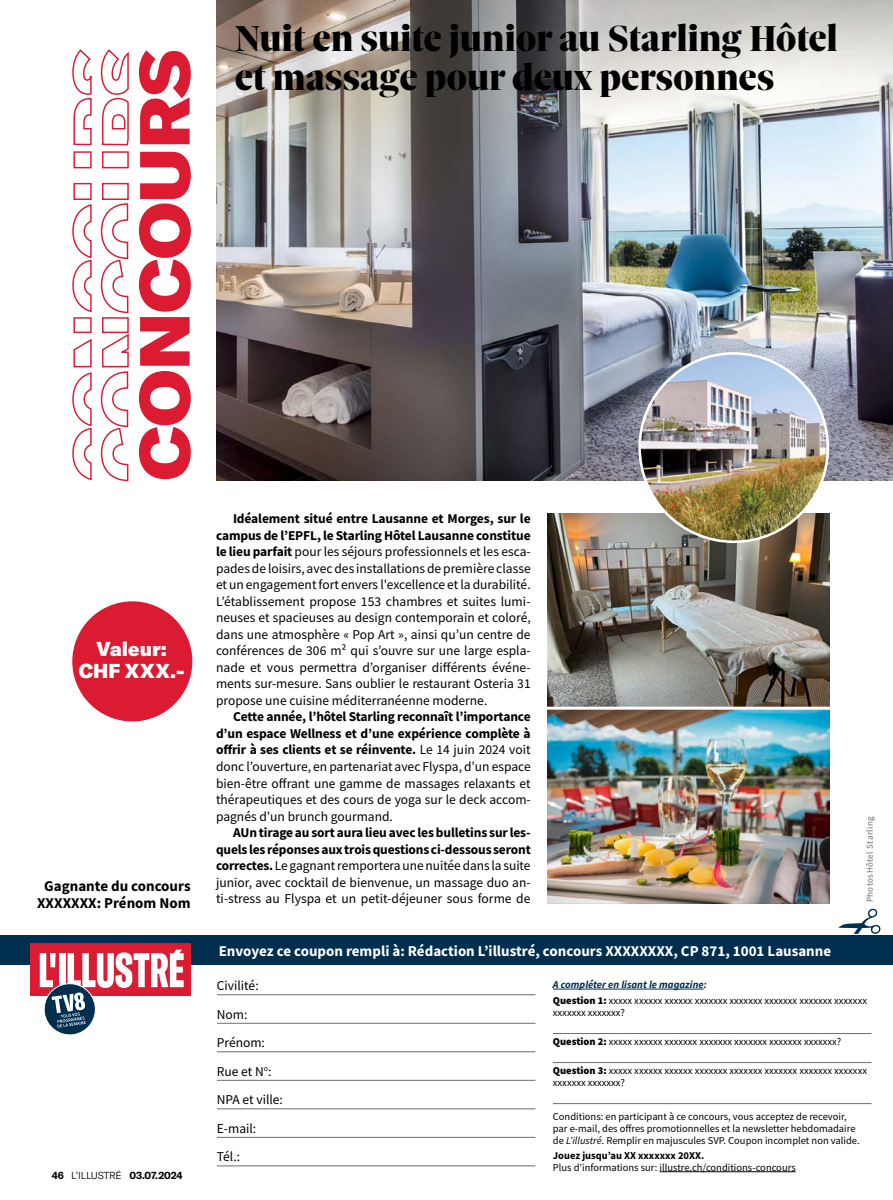
<style>
.page{position:relative;width:893px;height:1200px;background:#fff}
.page>*{position:absolute;margin:0;border:0;box-sizing:border-box;transform-origin:0 0}
.t1{font:900 69.75px "GT America";letter-spacing:-.01em;color:#db1b32;scale:1.07 1}
.t2{font:900 39px/39px "Sole Serif Big Display";letter-spacing:.01em;color:#000}
.t3{font:900 19.8px/22.5px "GT America";color:#fff;text-align:center}
.t4{font:700 15px "Source Sans Pro";color:#fff}
.t5{font:700 15px/17.2px "Source Sans Pro";color:#000;text-align:center}
.t6{font:13.5px/16.5px "Source Sans Pro";color:#000;text-align:justify}
.t7{font:10.5px/12px "Source Sans Pro";color:#000}
.t8{font:700 10.5px "Source Sans Pro";color:#000}
.t9{font:700 10.05px "GT America";letter-spacing:-.01em;color:#000}
.t10{font:9px "Source Sans Pro";letter-spacing:.05em;color:#6d6c6c}
.s1{font-weight:300}
.s2{font-weight:700}
.s3{font-weight:700;font-style:italic;color:#002e4f}
.s4{font-weight:900}
.s5{font-style:italic}
</style>
<div class="page">
<svg style="left:100px;top:49px;width:29px;height:433px"></svg>
<svg style="left:72px;top:49px;width:20px;height:432px"></svg>
<div style="left:0;top:934px;width:893px;height:29px;background:#002e4f"></div>
<svg style="left:838px;top:908px;width:42px;height:25px"></svg>
<div style="left:72px;top:601px;width:120px;height:120px;background:#db1b32;border-radius:50%"></div>
<img style="left:216px;top:0;width:677px;height:480px">
<img style="left:547px;top:513px;width:282px;height:389px">
<img style="left:640px;top:353px;width:188px;height:188px">
<hr style="left:546px;top:706px;width:286px;height:3px;background:#fff">
<div style="left:30px;top:943px;width:160px;height:52px;background:#db1b32"></div>
<svg style="left:40px;top:949px;width:144px;height:86px"></svg>
<hr style="left:217px;top:994px;width:318px;height:1px;background:#6d6c6c">
<hr style="left:217px;top:1022px;width:318px;height:1px;background:#6d6c6c">
<hr style="left:217px;top:1051px;width:318px;height:1px;background:#6d6c6c">
<hr style="left:217px;top:1079px;width:318px;height:1px;background:#6d6c6c">
<hr style="left:217px;top:1108px;width:318px;height:1px;background:#6d6c6c">
<hr style="left:217px;top:1136px;width:318px;height:1px;background:#6d6c6c">
<hr style="left:217px;top:1165px;width:318px;height:1px;background:#6d6c6c">
<hr style="left:553px;top:988px;width:151px;height:1px;background:#002e4f">
<hr style="left:553px;top:1032px;width:318px;height:1px;background:#6d6c6c">
<hr style="left:553px;top:1061px;width:318px;height:1px;background:#6d6c6c">
<hr style="left:553px;top:1102px;width:318px;height:1px;background:#6d6c6c">
<hr style="left:659px;top:1171px;width:137px;height:1px;background:#000">
<h1 class="t1" style="left:120px;top:480px;width:405px;rotate:-90deg">CONCOURS</h1>
<h3 class="t3" style="left:79px;top:636px;width:107px">Valeur:<br>CHF XXX.-</h3>
<p class="t5" style="left:37px;top:876px;width:155px">Gagnante du concours<br>XXXXXXX: Prénom Nom</p>
<p class="t9" style="left:52px;top:1168px;width:132px">46 <span class="s1">L’ILLUSTRÉ</span> 03.07.2024</p>
<h2 class="t2" style="left:235px;top:17px;width:604px">Nuit en suite junior au Starling Hôtel et massage pour deux personnes</h2>
<p class="t6" style="left:216px;top:510px;width:316px;text-indent:17px"><span class="s2">Idéalement situé entre Lausanne et Morges, sur le campus de l’EPFL, le Starling Hôtel Lausanne constitue le lieu parfait</span> pour les séjours professionnels et les esca&shy;pades de loisirs, avec des installations de première classe et un engagement fort envers l'excellence et la durabilité.<br>L’établissement propose 153 chambres et suites lumi&shy;neuses et spacieuses au design contemporain et coloré, dans une atmosphère « Pop Art », ainsi qu’un centre de conférences de 306 m² qui s’ouvre sur une large espla&shy;nade et vous permettra d’organiser différents événe&shy;ments sur-mesure. Sans oublier le restaurant Osteria 31 propose une cuisine méditerranéenne moderne.</p>
<p class="t6" style="left:216px;top:708px;width:316px;text-indent:17px"><span class="s2">Cette année, l’hôtel Starling reconnaît l’importance d’un espace Wellness et d’une expérience complète à offrir à ses clients et se réinvente.</span> Le 14 juin 2024 voit donc l’ouverture, en partenariat avec Flyspa, d’un espace bien-être offrant une gamme de massages relaxants et thérapeutiques et des cours de yoga sur le deck accom&shy;pagnés d’un brunch gourmand.</p>
<p class="t6" style="left:216px;top:824px;width:316px;text-indent:17px"><span class="s2">AUn tirage au sort aura lieu avec les bulletins sur les&shy;quels les réponses aux trois questions ci-dessous seront correctes.</span> Le gagnant remportera une nuitée dans la suite junior, avec cocktail de bienvenue, un massage duo an&shy;ti-stress au Flyspa et un petit-déjeuner sous forme de</p>
<p class="t4" style="left:219px;top:940px;width:614px">Envoyez ce coupon rempli à: Rédaction L’illustré, concours XXXXXXXX, CP 871, 1001 Lausanne</p>
<p class="t10" style="left:864px;top:902px;width:87px;rotate:-90deg">PhotosHôtel Starling</p>
<p class="t6" style="left:217px;top:971px;width:68px;line-height:28.5px;text-align:left">Civilité:<br>Nom:<br>Prénom:<br>Rue et N<sup>o</sup>:<br>NPA et ville:<br>E-mail:<br>Tél.:</p>
<p class="t7" style="left:553px;top:976px;width:316px;line-height:16.2px"><span class="s3">A compléter en lisant le magazine:<br></span><span class="s4">Question 1:</span> xxxxx xxxxxx xxxxxx xxxxxxx xxxxxxx xxxxxxx xxxxxxx xxxxxxx</p>
<p class="t7" style="left:553px;top:1006px;width:74px">xxxxxxx xxxxxxx?</p>
<p class="t7" style="left:553px;top:1035px;width:290px"><span class="s4">Question 2:</span> xxxxx xxxxxx xxxxxxx xxxxxxx xxxxxxx xxxxxxx xxxxxxx?</p>
<p class="t7" style="left:553px;top:1064px;width:316px"><span class="s4">Question 3:</span> xxxxx xxxxxx xxxxxx xxxxxxx xxxxxxx xxxxxxx xxxxxxx xxxxxxx xxxxxxx xxxxxxx?</p>
<p class="t7" style="left:553px;top:1109px;width:308px">Conditions: en participant à ce concours, vous acceptez de recevoir, par e-mail, des offres promotionnelles et la newsletter hebdomadaire de <span class="s5">L’illustré</span>. Remplir en majuscules SVP. Coupon incomplet non valide.</p>
<p class="t8" style="left:553px;top:1147px;width:153px">Jouez jusqu’au XX xxxxxxx 20XX.</p>
<p class="t7" style="left:553px;top:1160px;width:244px">Plus d’informations sur: illustre.ch/conditions-concours</p>
</div>
